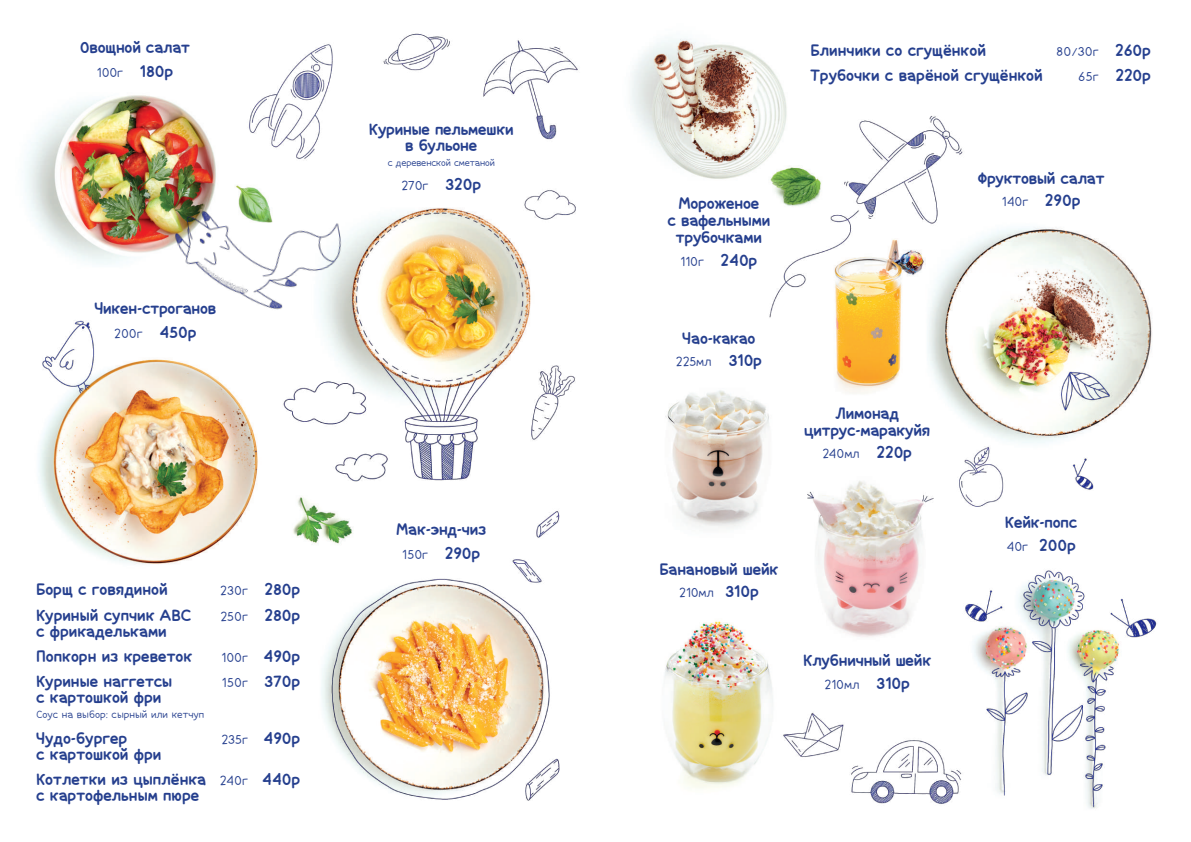
<style>
.page{position:relative;width:1191px;height:842px;background:#fff}
.page>*{position:absolute;margin:0;border:0;box-sizing:border-box;transform-origin:0 0}
.t1{font:19px/16px "Morning Breeze";color:#253f8e}
.t2{font:300 16px "Morning Breeze";letter-spacing:-.01em;color:#253f8e}
.t3{font:300 13px "Morning Breeze";color:#253f8e}
.t4{font:300 12px "Morning Breeze";letter-spacing:-.01em;color:#253f8e}
.s1{font-weight:400;font-size:19px}
.s2{font-family:"Brusnikanormal";font-weight:400}
.s3{font-weight:300;font-size:16px}
</style>
<div class="page">
<img style="left:25px;top:33px;width:1127px;height:771px">
<img style="left:126px;top:166px;width:242px;height:172px">
<img style="left:948px;top:454px;width:209px;height:355px">
<img style="left:1048px;top:368px;width:73px;height:53px">
<img style="left:32px;top:314px;width:114px;height:86px">
<img style="left:280px;top:206px;width:303px;height:598px">
<p class="t1" style="left:80px;top:40px;width:111px">Овощной салат</p>
<p class="t2" style="left:97px;top:63px;width:78px">100г <span class="s1">180р</span></p>
<p class="t1" style="left:94px;top:301px;width:124px">Чикен-строганов</p>
<p class="t2" style="left:114px;top:324px;width:84px">200г <span class="s1">450р</span></p>
<p class="t1" style="left:369px;top:121px;width:146px;text-align:center">Куриные пельмешки в бульоне</p>
<p class="t4" style="left:388px;top:156px;width:108px">с деревенской сметаной</p>
<p class="t2" style="left:401px;top:176px;width:81px">270г <span class="s1">320р</span></p>
<p class="t1" style="left:36px;top:582px;width:133px">Борщ с говядиной</p>
<p class="t2" style="left:220px;top:582px;width:81px">230г <span class="s1">280р</span></p>
<p class="t1" style="left:36px;top:607px;width:157px">Куриный супчик АBC с фрикадельками</p>
<p class="t2" style="left:220px;top:607px;width:81px">250г <span class="s1">280р</span></p>
<p class="t1" style="left:36px;top:648px;width:158px">Попкорн из креветок</p>
<p class="t2" style="left:221px;top:648px;width:80px">100г <span class="s1">490р</span></p>
<p class="t1" style="left:36px;top:674px;width:138px">Куриные наггетсы с картошкой фри</p>
<p class="t3" style="left:36px;top:707px;width:170px">Соус на выбор: сырный или кетчуп</p>
<p class="t2" style="left:222px;top:674px;width:80px">150г <span class="s1">370р</span></p>
<p class="t1" style="left:36px;top:731px;width:127px">Чудо-бургер<br>с картошкой фри</p>
<p class="t2" style="left:221px;top:730px;width:80px">235г <span class="s1">490р</span></p>
<p class="t1" style="left:36px;top:772px;width:172px">Котлетки из цыплёнка с картофельным пюре</p>
<p class="t2" style="left:220px;top:772px;width:82px">240г <span class="s1">440р</span></p>
<p class="t1" style="left:396px;top:522px;width:92px">Мак-энд-чиз</p>
<p class="t2" style="left:402px;top:545px;width:79px">150г <span class="s1">290р</span></p>
<p class="t1" style="left:810px;top:42px;width:177px">Блинчики со сгущёнкой</p>
<p class="t2" style="left:1056px;top:42px;width:96px">80<span class="s2">/</span>30г <span class="s1">260р</span></p>
<p class="t1" style="left:810px;top:68px;width:234px">Трубочки с варёной сгущёнкой</p>
<p class="t1" style="left:1078px;top:68px;width:74px"><span class="s3">65г</span> 220р</p>
<p class="t1" style="left:667px;top:195px;width:104px;line-height:17px;text-align:center">Мороженое<br>с вафельными трубочками</p>
<p class="t2" style="left:680px;top:252px;width:78px">110г <span class="s1">240р</span></p>
<p class="t1" style="left:682px;top:330px;width:75px">Чао-какао</p>
<p class="t2" style="left:676px;top:353px;width:88px">225мл <span class="s1">310р</span></p>
<p class="t1" style="left:804px;top:405px;width:128px;line-height:17px;text-align:center">Лимонад цитрус-маракуйя</p>
<p class="t2" style="left:822px;top:445px;width:91px">240мл <span class="s1">220р</span></p>
<p class="t1" style="left:659px;top:561px;width:120px">Банановый шейк</p>
<p class="t2" style="left:679px;top:584px;width:81px">210мл <span class="s1">310р</span></p>
<p class="t1" style="left:803px;top:653px;width:129px">Клубничный шейк</p>
<p class="t2" style="left:824px;top:675px;width:87px">210мл <span class="s1">310р</span></p>
<p class="t1" style="left:977px;top:170px;width:128px">Фруктовый салат</p>
<p class="t2" style="left:1001px;top:193px;width:80px">140г <span class="s1">290р</span></p>
<p class="t1" style="left:1005px;top:510px;width:74px;line-height:23.8px">Кейк-попс<br><span class="s3">40г</span> 200р</p>
</div>
